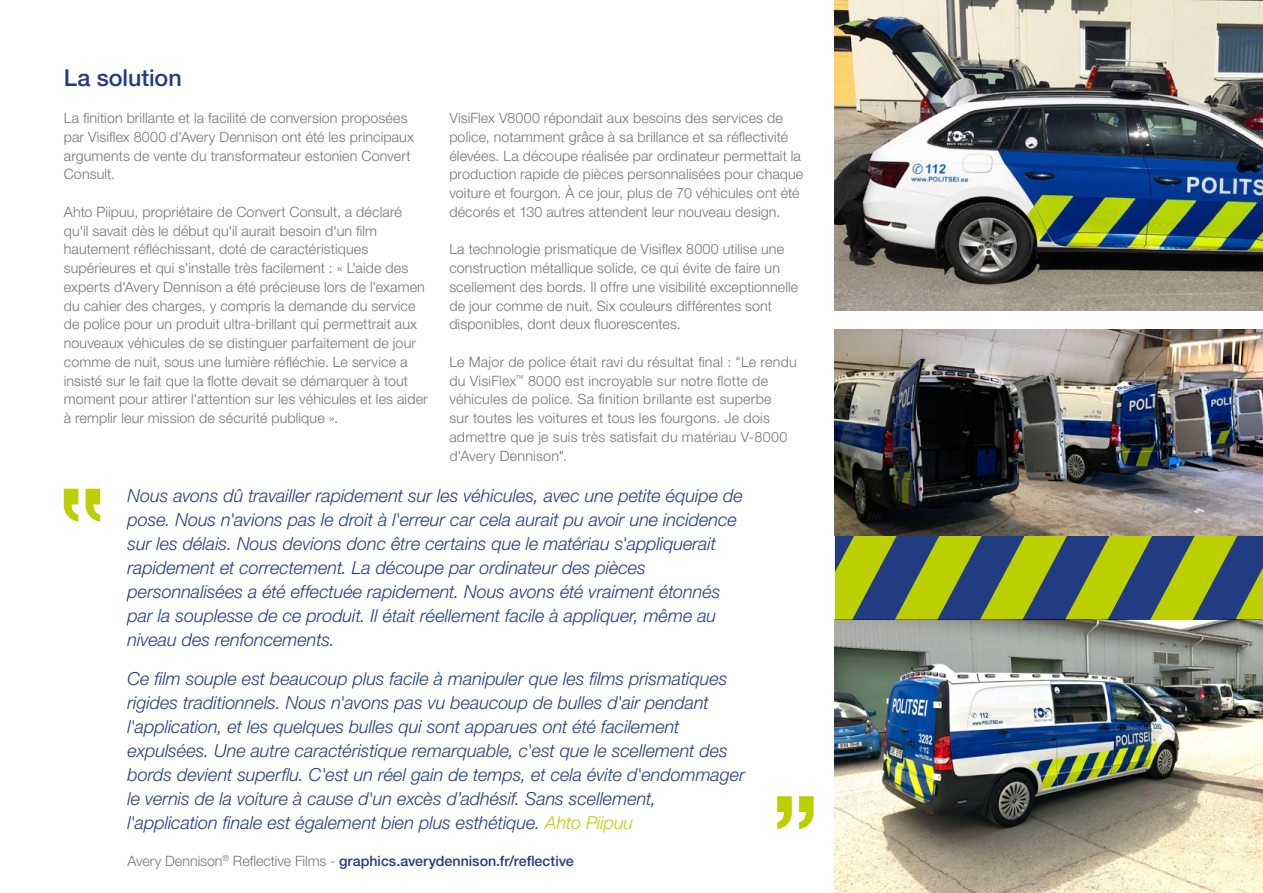
<style>
.page{position:relative;width:1263px;height:893px;background:#fff}
.page>*{position:absolute;margin:0;border:0;box-sizing:border-box;transform-origin:0 0}
._4__Subheader{font:500 23.25px "Helvetica Neue LT Std";color:#223c83}
._3__Body{font:italic 300 18px/24px "Helvetica Neue LT Std";color:#223c83}
._3__Body-2{font:300 14.25px/18.8px "Helvetica Neue LT Std";letter-spacing:.01em;color:#757472}
._3__Body-3{font:500 14.25px "Helvetica Neue LT Std";color:#223c83}
.s1{color:#bccf00}
.s2{font-weight:300;color:#757472}
</style>
<div class="page">
<img style="left:835px;top:620px;width:428px;height:273px">
<svg style="left:63px;top:489px;width:37px;height:33px"></svg>
<svg style="left:777px;top:796px;width:37px;height:33px"></svg>
<svg style="left:835px;top:536px;width:428px;height:84px;background:#6e8441"></svg>
<img style="left:835px;top:0;width:428px;height:311px">
<img style="left:835px;top:329px;width:428px;height:207px">
<p class="_4__Subheader" style="left:64px;top:63px;width:119px">La solution</p>
<p class="_3__Body-2" style="left:64px;top:108px;width:352px">La finition brillante et la facilité de conversion proposées par Visiflex 8000 d'Avery Dennison ont été les principaux arguments de vente du transformateur estonien Convert Consult.</p>
<p class="_3__Body-2" style="left:64px;top:202px;width:365px">Ahto Piipuu, propriétaire de Convert Consult, a déclaré qu'il savait dès le début qu'il aurait besoin d'un film hautement réfléchissant, doté de caractéristiques supérieures et qui s'installe très facilement : « L'aide des experts d'Avery Dennison a été précieuse lors de l'examen du cahier des charges, y compris la demande du service de police pour un produit ultra-brillant qui permettrait aux nouveaux véhicules de se distinguer parfaitement de jour comme de nuit, sous une lumière réfléchie. Le service a insisté sur le fait que la flotte devait se démarquer à tout moment pour attirer l'attention sur les véhicules et les aider à remplir leur mission de sécurité publique ».</p>
<p class="_3__Body-2" style="left:449px;top:108px;width:355px">VisiFlex V8000 répondait aux besoins des services de police, notamment grâce à sa brillance et sa réflectivité élevées. La découpe réalisée par ordinateur permettait la production rapide de pièces personnalisées pour chaque voiture et fourgon. À ce jour, plus de 70 véhicules ont été décorés et 130 autres attendent leur nouveau design.</p>
<p class="_3__Body-2" style="left:449px;top:240px;width:350px">La technologie prismatique de Visiflex 8000 utilise une construction métallique solide, ce qui évite de faire un scellement des bords. Il offre une visibilité exceptionnelle de jour comme de nuit. Six couleurs différentes sont disponibles, dont deux fluorescentes.</p>
<p class="_3__Body-2" style="left:449px;top:352px;width:349px">Le Major de police était ravi du résultat final : "Le rendu du VisiFlex<sup>™</sup> 8000 est incroyable sur notre flotte de véhicules de police. Sa finition brillante est superbe<br>sur toutes les voitures et tous les fourgons. Je dois admettre que je suis très satisfait du matériau V-8000 d'Avery Dennison".</p>
<p class="_3__Body" style="left:128px;top:483px;width:617px">Nous avons dû travailler rapidement sur les véhicules, avec une petite équipe de pose. Nous n'avions pas le droit à l'erreur car cela aurait pu avoir une incidence sur les délais. Nous devions donc être certains que le matériau s'appliquerait rapidement et correctement. La découpe par ordinateur des pièces personnalisées a été effectuée rapidement. Nous avons été vraiment étonnés par la souplesse de ce produit. Il était réellement facile à appliquer, même au niveau des renfoncements.</p>
<p class="_3__Body" style="left:128px;top:666px;width:619px">Ce film souple est beaucoup plus facile à manipuler que les films prismatiques rigides traditionnels. Nous n'avons pas vu beaucoup de bulles d'air pendant l'application, et les quelques bulles qui sont apparues ont été facilement expulsées. Une autre caractéristique remarquable, c'est que le scellement des bords devient superflu. C'est un réel gain de temps, et cela évite d'endommager le vernis de la voiture à cause d'un excès d’adhésif. Sans scellement, l'application finale est également bien plus esthétique. <span class="s1">Ahto Piipuu</span></p>
<p class="_3__Body-3" style="left:128px;top:852px;width:448px"><span class="s2">Avery Dennison</span><sup>®</sup> <span class="s2">Reflective Films -</span> graphics.averydennison.fr/reflective</p>
</div>
